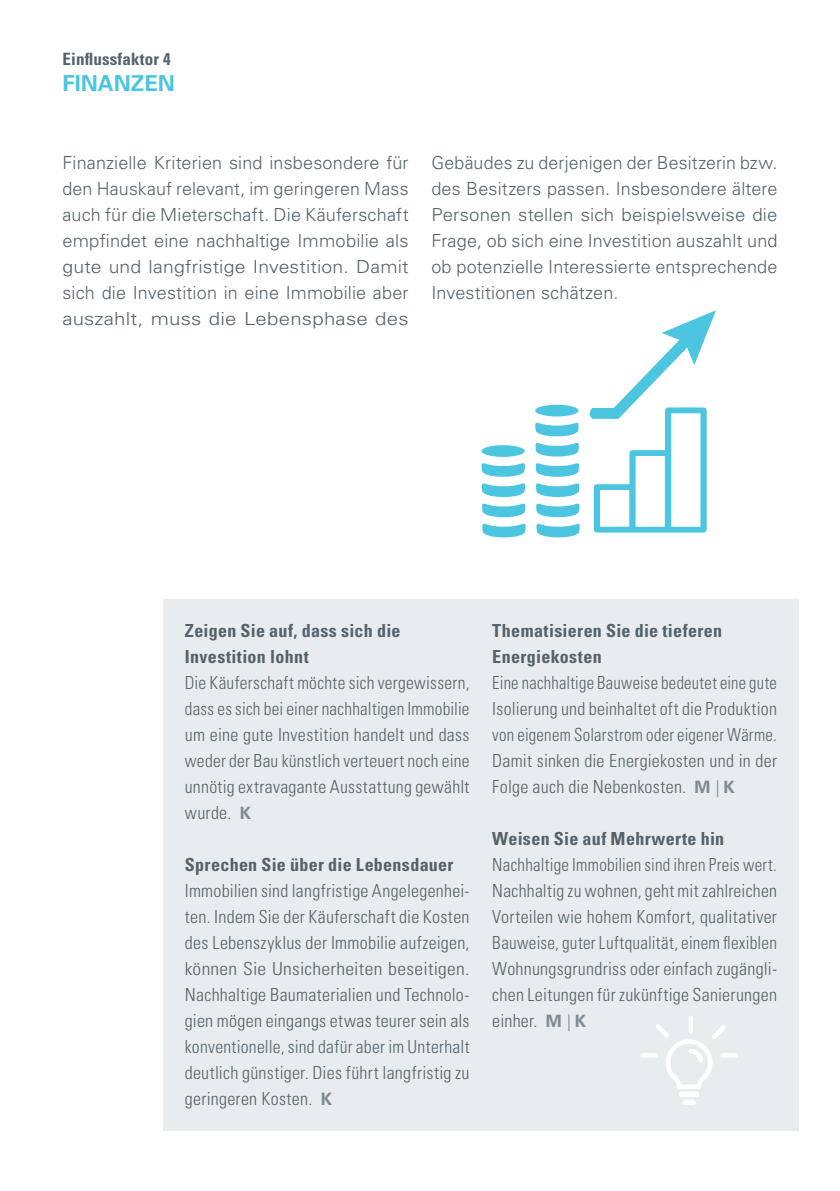
<style>
.page{position:relative;width:840px;height:1191px;background:#fff}
.page>*{position:absolute;margin:0;border:0;box-sizing:border-box;transform-origin:0 0}
.t1{font:700 22px "Univers LT Std";color:#4cc6e0}
.t2{font:300 condensed 18px/26px "Univers LT Std";letter-spacing:.015em;color:#54626c;text-align:justify}
.t3{font:300 18px/26px "Univers LT Std";letter-spacing:.01em;color:#54626c;text-align:justify}
.t4{font:300 condensed 18px/26px "Univers LT Std";letter-spacing:.015em;color:#54626c;text-align:justify;scale:.94 1}
.t5{font:300 condensed 18px/26px "Univers LT Std";letter-spacing:.015em;color:#54626c;text-align:justify;scale:.92 1}
.t6{font:700 condensed 18px/26px "Univers LT Std";letter-spacing:.015em;color:#54626c}
.t7{font:700 condensed 17px "Univers LT Std";letter-spacing:.01em;color:#54626c}
.s1{font-weight:700;font-stretch:normal;font-size:17px;color:#7e8b95}
.s2{font-stretch:normal;font-size:17px;color:#7e8b95}
</style>
<div class="page">
<div style="left:163px;top:599px;width:635px;height:532px;background:#e9ecee"></div>
<div style="left:535px;top:405px;width:43px;height:11px;background:#4cc6e0;border-radius:50%"></div>
<svg style="left:535px;top:422px;width:43px;height:14px"></svg>
<svg style="left:535px;top:443px;width:43px;height:13px"></svg>
<svg style="left:535px;top:463px;width:44px;height:14px"></svg>
<svg style="left:536px;top:483px;width:43px;height:14px"></svg>
<svg style="left:536px;top:503px;width:43px;height:14px"></svg>
<svg style="left:536px;top:523px;width:43px;height:14px"></svg>
<div style="left:481px;top:445px;width:43px;height:12px;background:#4cc6e0;border-radius:50%"></div>
<svg style="left:481px;top:463px;width:43px;height:14px"></svg>
<svg style="left:481px;top:483px;width:44px;height:14px"></svg>
<svg style="left:482px;top:503px;width:43px;height:14px"></svg>
<svg style="left:482px;top:523px;width:43px;height:14px"></svg>
<svg style="left:590px;top:312px;width:120px;height:221px"></svg>
<div style="left:682px;top:1099px;width:13px;height:6px;background:#fff;border-radius:3px"></div>
<div style="left:678px;top:1091px;width:21px;height:6px;background:#fff;border-radius:3px"></div>
<hr style="left:688px;top:1015px;width:4px;height:18px;background:#fff;border-radius:2px">
<svg style="left:655px;top:1024px;width:70px;height:65px"></svg>
<hr style="left:720px;top:1053px;width:17px;height:4px;background:#fff;border-radius:2px">
<hr style="left:640px;top:1053px;width:17px;height:4px;background:#fff;border-radius:2px">
<p class="t7" style="left:62px;top:49px;width:110px">Einflussfaktor 4</p>
<p class="t1" style="left:62px;top:71px;width:114px">FINANZEN</p>
<p class="t3" style="left:62px;top:150px;width:347px">Finanzielle Kriterien sind insbesondere für den Hauskauf relevant, im geringeren Mass auch für die Mieterschaft. Die Käuferschaft empfindet eine nachhaltige Immobilie als gute und langfristige Investition. Damit sich die Investition in eine Immobilie aber auszahlt, muss die Lebensphase des</p>
<p class="t3" style="left:431px;top:150px;width:347px">Gebäudes zu derjenigen der Besitzerin bzw. des Besitzers passen. Insbesondere ältere Personen stellen sich beispielsweise die Frage, ob sich eine Investition auszahlt und ob potenzielle Interessierte entsprechende Investitionen schätzen.</p>
<p class="t6" style="left:185px;top:617px;width:217px">Zeigen Sie auf, dass sich die<br>Investition lohnt</p>
<p class="t2" style="left:185px;top:670px;width:286px">Die Käuferschaft möchte sich vergewissern, dass es sich bei einer nachhaltigen Immobilie um eine gute Investition handelt und dass weder der Bau künstlich verteuert noch eine unnötig extravagante Ausstattung gewählt wurde. <span class="s1">K</span></p>
<p class="t6" style="left:185px;top:851px;width:270px">Sprechen Sie über die Lebensdauer</p>
<p class="t2" style="left:185px;top:878px;width:286px">Immobilien sind langfristige Angelegenhei&shy;ten. Indem Sie der Käuferschaft die Kosten des Lebenszyklus der Immobilie aufzeigen, können Sie Unsicherheiten beseitigen.<br>Nachhaltige Baumaterialien und Technolo&shy;gien mögen eingangs etwas teurer sein als konventionelle, sind dafür aber im Unterhalt deutlich günstiger. Dies führt langfristig zu geringeren Kosten. <span class="s1">K</span></p>
<p class="t6" style="left:492px;top:617px;width:231px">Thematisieren Sie die tieferen<br>Energiekosten</p>
<p class="t5" style="left:492px;top:670px;width:311px">Eine nachhaltige Bauweise bedeutet eine gute Isolierung und beinhaltet oft die Produktion von eigenem Solarstrom oder eigener Wärme.<br>Damit sinken die Energiekosten und in der Folge auch die Nebenkosten. <span class="s1">M</span> <span class="s2">|</span> <span class="s1">K</span></p>
<p class="t6" style="left:492px;top:825px;width:233px">Weisen Sie auf Mehrwerte hin</p>
<p class="t4" style="left:492px;top:852px;width:304px">Nachhaltige Immobilien sind ihren Preis wert.<br>Nachhaltig zu wohnen, geht mit zahlreichen Vorteilen wie hohem Komfort, qualitativer Bauweise, guter Luftqualität, einem flexiblen Wohnungsgrundriss oder einfach zugängli&shy;chen Leitungen für zukünftige Sanierungen einher. <span class="s1">M</span> <span class="s2">|</span> <span class="s1">K</span></p>
</div>
